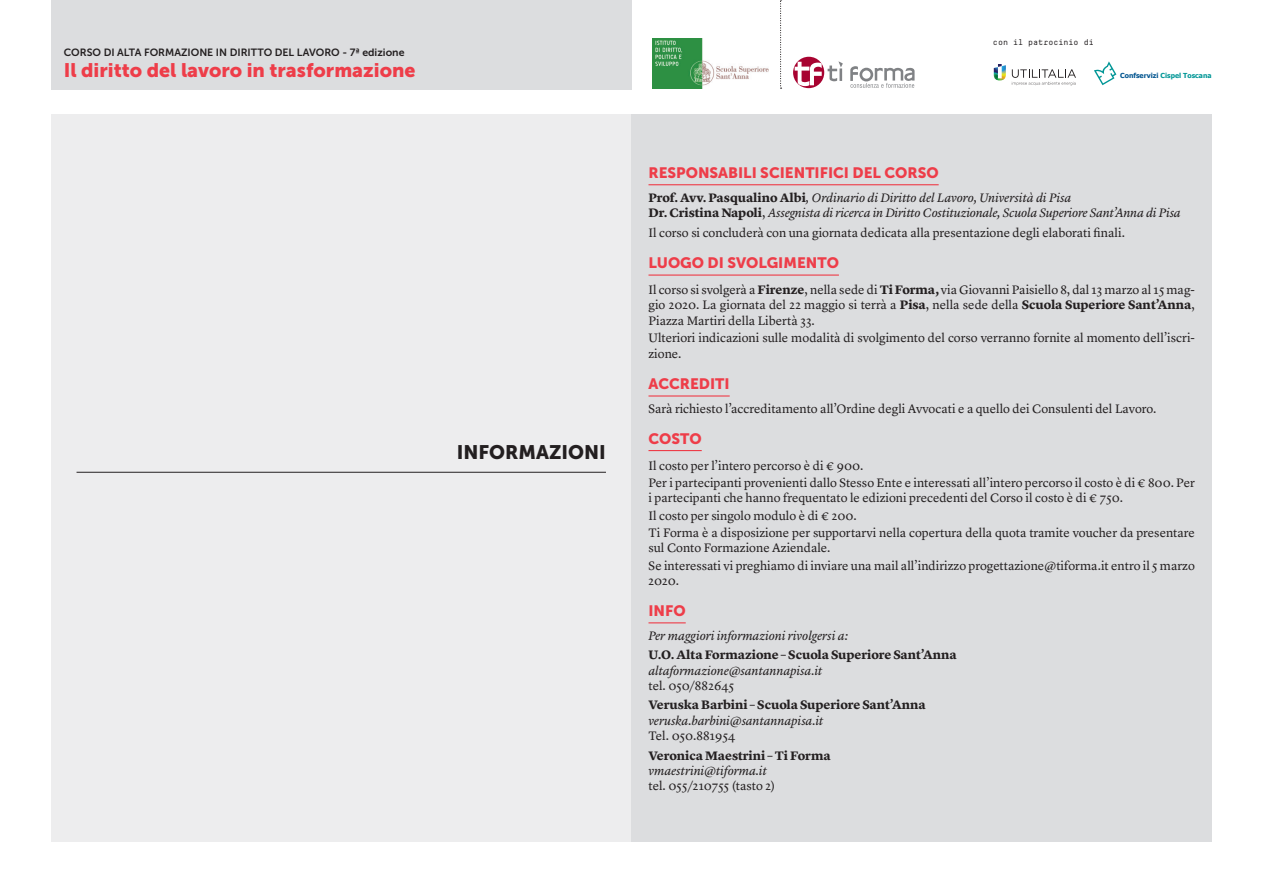
<style>
.page{position:relative;width:1263px;height:893px;background:#fff}
.page>*{position:absolute;margin:0;border:0;box-sizing:border-box;transform-origin:0 0}
.t1{font:19.5px "Museo Sans 900";color:#ee3d49}
.t2{font:19.5px "Museo Sans 900";color:#231f20}
.t3{font:15px "Museo Sans 900";color:#ee3d49}
.t4{font:12.75px/17.4px "Lyon Text";color:#231f20}
.t5{font:italic 12.75px/15.3px "Lyon Text";letter-spacing:-.01em;color:#231f20}
.t6{font:700 12.75px "Lyon Text";color:#231f20}
.t7{font:10.5px "Museo Sans 700";color:#231f20}
.t8{font:8.4px "Decima Mono X";color:#231f20}
.t9{font:700 6.9px "Tahoma";color:#009696}
.s1{color:#01548f}
.s2{font-weight:700;font-style:normal}
.s3{font-style:normal}
.s4{font-weight:700}
</style>
<div class="page">
<img style="left:653px;top:38px;width:115px;height:50px">
<svg style="left:780px;top:0;width:1px;height:89px"></svg>
<div style="left:793px;top:57px;width:31px;height:31px;background:#a80331;border-radius:50%"></div>
<svg style="left:795px;top:62px;width:27px;height:24px"></svg>
<svg style="left:828px;top:61px;width:86px;height:27px"></svg>
<svg style="left:1094px;top:61px;width:22px;height:24px"></svg>
<div style="left:51px;top:0;width:580px;height:89px;background:#dcdddf"></div>
<svg style="left:994px;top:65px;width:12px;height:15px"></svg>
<svg style="left:1012px;top:69px;width:64px;height:16px"></svg>
<div style="left:51px;top:115px;width:580px;height:727px;background:#ededee"></div>
<hr style="left:77px;top:472px;width:529px;height:1px;background:#231f20">
<div style="left:631px;top:115px;width:581px;height:727px;background:#dcdddf"></div>
<hr style="left:648px;top:184px;width:291px;height:1px;background:#ee3d49">
<hr style="left:648px;top:274px;width:191px;height:2px;background:#ee3d49">
<hr style="left:648px;top:395px;width:82px;height:2px;background:#ee3d49">
<hr style="left:648px;top:450px;width:54px;height:1px;background:#ee3d49">
<hr style="left:648px;top:622px;width:38px;height:1px;background:#ee3d49">
<p class="t7" style="left:64px;top:46px;width:342px">CORSO DI ALTA FORMAZIONE IN DIRITTO DEL LAVORO - 7ª edizione</p>
<h1 class="t1" style="left:64px;top:59px;width:353px">Il diritto del lavoro in trasformazione</h1>
<h1 class="t2" style="left:457px;top:441px;width:151px">INFORMAZIONI</h1>
<p class="t8" style="left:993px;top:37px;width:102px">con il patrocinio di</p>
<p class="t9" style="left:1120px;top:71px;width:93px"><span class="s1">Confservizi</span> Cispel Toscana</p>
<p class="t3" style="left:648px;top:164px;width:292px">RESPONSABILI SCIENTIFICI DEL CORSO</p>
<p class="t5" style="left:648px;top:189px;width:534px"><span class="s2">Prof. Avv. Pasqualino Albi</span>, Ordinario di Diritto del Lavoro, Università di Pisa<br><span class="s2">Dr. Cristina Napoli</span><span class="s3">,</span> Assegnista di ricerca in Diritto Costituzionale, Scuola Superiore Sant’Anna di Pisa</p>
<p class="t4" style="left:648px;top:223px;width:478px">Il corso si concluderà con una giornata dedicata alla presentazione degli elaborati nali.</p>
<p class="t3" style="left:648px;top:254px;width:192px">LUOGO DI SVOLGIMENTO</p>
<p class="t4" style="left:648px;top:281px;width:548px;line-height:15.3px;text-align:justify">Il corso si svolgerà a <span class="s4">Firenze</span>, nella sede di <span class="s4">Ti Forma,</span> via Giovanni Paisiello 8, dal 13 marzo al 15 mag&shy;gio 2020. La giornata del 22 maggio si terrà a <span class="s4">Pisa</span>, nella sede della <span class="s4">Scuola Superiore Sant’Anna</span>, Piazza Martiri della Libertà 33.</p>
<p class="t4" style="left:648px;top:329px;width:548px;line-height:16.2px">Ulteriori indicazioni sulle modalità di svolgimento del corso verranno fornite al momento dell’iscri&shy;zione.</p>
<p class="t3" style="left:648px;top:375px;width:83px">ACCREDITI</p>
<p class="t4" style="left:648px;top:399px;width:510px">Sarà richiesto l’accreditamento all’Ordine degli Avvocati e a quello dei Consulenti del Lavoro.</p>
<p class="t3" style="left:648px;top:430px;width:55px">COSTO</p>
<p class="t4" style="left:648px;top:456px;width:548px">Il costo per l’intero percorso è di € 900.<br>Per i partecipanti provenienti dallo Stesso Ente e interessati all’intero percorso il costo è di € 800. Per</p>
<p class="t4" style="left:648px;top:488px;width:548px">i partecipanti che hanno frequentato le edizioni precedenti del Corso il costo è di € 750.<br>Il costo per singolo modulo è di € 200.<br>Ti Forma è a disposizione per supportarvi nella copertura della quota tramite voucher da presentare</p>
<p class="t4" style="left:648px;top:538px;width:548px">sul Conto Formazione Aziendale.<br>Se interessati vi preghiamo di inviare una mail all’indirizzo progettazione@tiforma.it entro il 5 marzo</p>
<p class="t4" style="left:648px;top:571px;width:32px">2020.</p>
<p class="t3" style="left:648px;top:602px;width:39px">INFO</p>
<p class="t5" style="left:648px;top:627px;width:201px">Per maggiori informazioni rivolgersi a:</p>
<p class="t6" style="left:648px;top:645px;width:310px">U.O. Alta Formazione – Scuola Superiore Sant’Anna</p>
<p class="t5" style="left:648px;top:662px;width:176px">altaformazione@santannapisa.it</p>
<p class="t4" style="left:648px;top:676px;width:87px">tel. 050/882645</p>
<p class="t6" style="left:648px;top:695px;width:279px">Veruska Barbini – Scuola Superiore Sant’Anna</p>
<p class="t5" style="left:648px;top:712px;width:177px">veruska.barbini@santannapisa.it</p>
<p class="t4" style="left:648px;top:726px;width:88px">Tel. 050.881954</p>
<p class="t6" style="left:648px;top:745px;width:184px">Veronica Maestrini – Ti Forma</p>
<p class="t5" style="left:648px;top:762px;width:120px">vmaestrini@tiforma.it</p>
<p class="t4" style="left:648px;top:776px;width:128px">tel. 055/210755 (tasto 2)</p>
</div>
